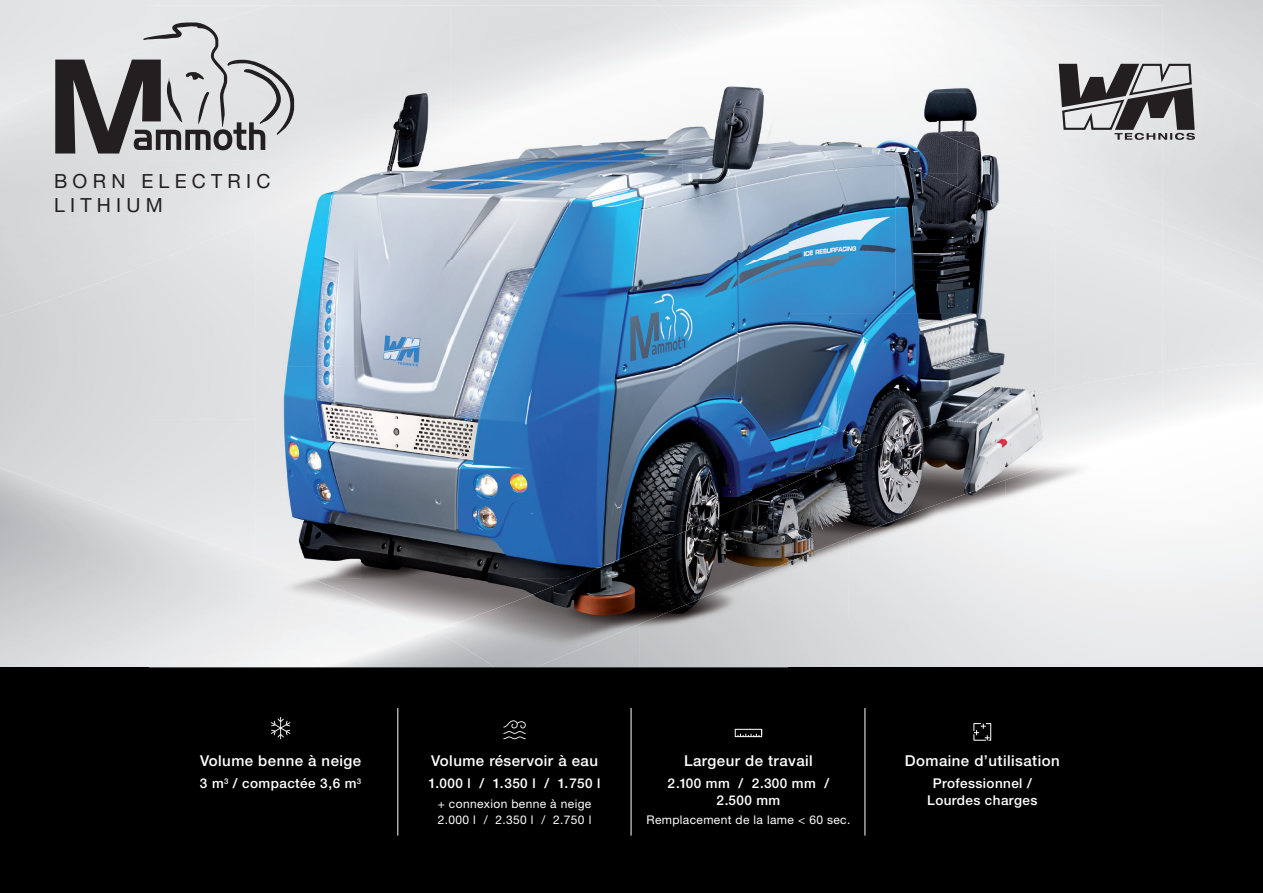
<style>
.page{position:relative;width:1263px;height:893px;background:#fff}
.page>*{position:absolute;margin:0;border:0;box-sizing:border-box;transform-origin:0 0}
.t1{font:19.5px/23.5px "Helvetica Neue LT Std";letter-spacing:.27em;color:#231f20}
.t2{font:500 15px "Helvetica Neue LT Std";letter-spacing:.03em;color:#fff}
.t3{font:500 13.5px/16.5px "Helvetica Neue LT Std";letter-spacing:.03em;color:#fff;text-align:center}
.t4{font:12px/16.5px "Helvetica Neue LT Std";letter-spacing:.03em;color:#fff}
</style>
<div class="page">
<div style="left:1162px;top:535px;width:101px;height:133px;background:#eeeeef"></div>
<img style="left:0;top:467px;width:149px;height:201px">
<div style="left:1162px;top:261px;width:101px;height:44px;background:#e5e6e8"></div>
<div style="left:0;top:668px;width:1263px;height:225px;background:#000001"></div>
<img style="left:1006px;top:465px;width:156px;height:203px">
<img style="left:849px;top:517px;width:157px;height:151px">
<img style="left:744px;top:558px;width:105px;height:110px">
<img style="left:639px;top:601px;width:105px;height:67px">
<img style="left:590px;top:645px;width:49px;height:23px">
<div style="left:1061px;top:5px;width:101px;height:16px;background:#e1e2e4"></div>
<img style="left:522px;top:127px;width:160px;height:398px">
<img style="left:682px;top:124px;width:107px;height:348px">
<img style="left:362px;top:154px;width:160px;height:418px">
<img style="left:789px;top:127px;width:106px;height:187px">
<img style="left:256px;top:203px;width:106px;height:369px">
<img style="left:895px;top:174px;width:160px;height:140px">
<img style="left:789px;top:314px;width:160px;height:158px">
<img style="left:949px;top:314px;width:107px;height:75px">
<img style="left:682px;top:472px;width:116px;height:53px">
<img style="left:522px;top:525px;width:172px;height:47px">
<img style="left:902px;top:389px;width:156px;height:128px">
<img style="left:798px;top:436px;width:104px;height:122px">
<img style="left:694px;top:481px;width:104px;height:120px">
<img style="left:590px;top:527px;width:104px;height:118px">
<img style="left:292px;top:572px;width:298px;height:96px">
<img style="left:149px;top:5px;width:302px;height:156px">
<img style="left:450px;top:109px;width:80px;height:31px">
<div style="left:149px;top:161px;width:151px;height:103px;background:#e5e6e8"></div>
<img style="left:300px;top:161px;width:101px;height:42px">
<img style="left:149px;top:522px;width:143px;height:146px">
<img style="left:317px;top:631px;width:178px;height:37px">
<img style="left:702px;top:86px;width:151px;height:41px">
<img style="left:855px;top:136px;width:90px;height:38px">
<img style="left:822px;top:127px;width:33px;height:16px">
<img style="left:957px;top:180px;width:103px;height:40px">
<img style="left:924px;top:173px;width:34px;height:14px">
<div style="left:1060px;top:184px;width:102px;height:83px;background:#e5e6e8"></div>
<img style="left:1039px;top:220px;width:21px;height:8px">
<img style="left:757px;top:5px;width:304px;height:88px">
<div style="left:1061px;top:21px;width:101px;height:202px;background:#e5e6e8"></div>
<img style="left:853px;top:92px;width:204px;height:44px">
<img style="left:945px;top:136px;width:116px;height:44px">
<svg style="left:1049px;top:180px;width:12px;height:4px"></svg>
<img style="left:723px;top:5px;width:164px;height:29px">
<hr style="left:397px;top:708px;width:1px;height:128px;background:#fff">
<hr style="left:631px;top:708px;width:1px;height:128px;background:#fff">
<hr style="left:864px;top:708px;width:1px;height:128px;background:#fff">
<svg style="left:271px;top:717px;width:19px;height:22px"></svg>
<svg style="left:503px;top:720px;width:23px;height:19px"></svg>
<svg style="left:973px;top:723px;width:19px;height:18px"></svg>
<svg style="left:55px;top:23px;width:239px;height:131px;background:#aaaaab"></svg>
<svg style="left:734px;top:728px;width:28px;height:10px"></svg>
<svg style="left:1057px;top:63px;width:140px;height:77px;background:#8e8c8e"></svg>
<h1 class="t1" style="left:54px;top:169px;width:218px">BORN ELECTRIC<br>LITHIUM</h1>
<p class="t2" style="left:200px;top:751px;width:163px">Volume benne à neige</p>
<p class="t3" style="left:200px;top:775px;width:163px">3 m<sup>3</sup> / compactée 3,6 m<sup>3</sup></p>
<p class="t2" style="left:431px;top:751px;width:168px">Volume réservoir à eau</p>
<p class="t3" style="left:429px;top:775px;width:173px">1.000 l / 1.350 l / 1.750 l</p>
<p class="t4" style="left:438px;top:795px;width:155px">+ connexion benne à neige<br>2.000 l / 2.350 l / 2.750 l</p>
<p class="t2" style="left:684px;top:751px;width:130px">Largeur de travail</p>
<p class="t3" style="left:667px;top:775px;width:163px">2.100 mm / 2.300 mm /<br>2.500 mm</p>
<p class="t4" style="left:646px;top:812px;width:205px">Remplacement de la lame &lt; 60 sec.</p>
<p class="t2" style="left:905px;top:751px;width:156px">Domaine d’utilisation</p>
<p class="t3" style="left:927px;top:775px;width:112px">Professionnel /<br>Lourdes charges</p>
</div>
